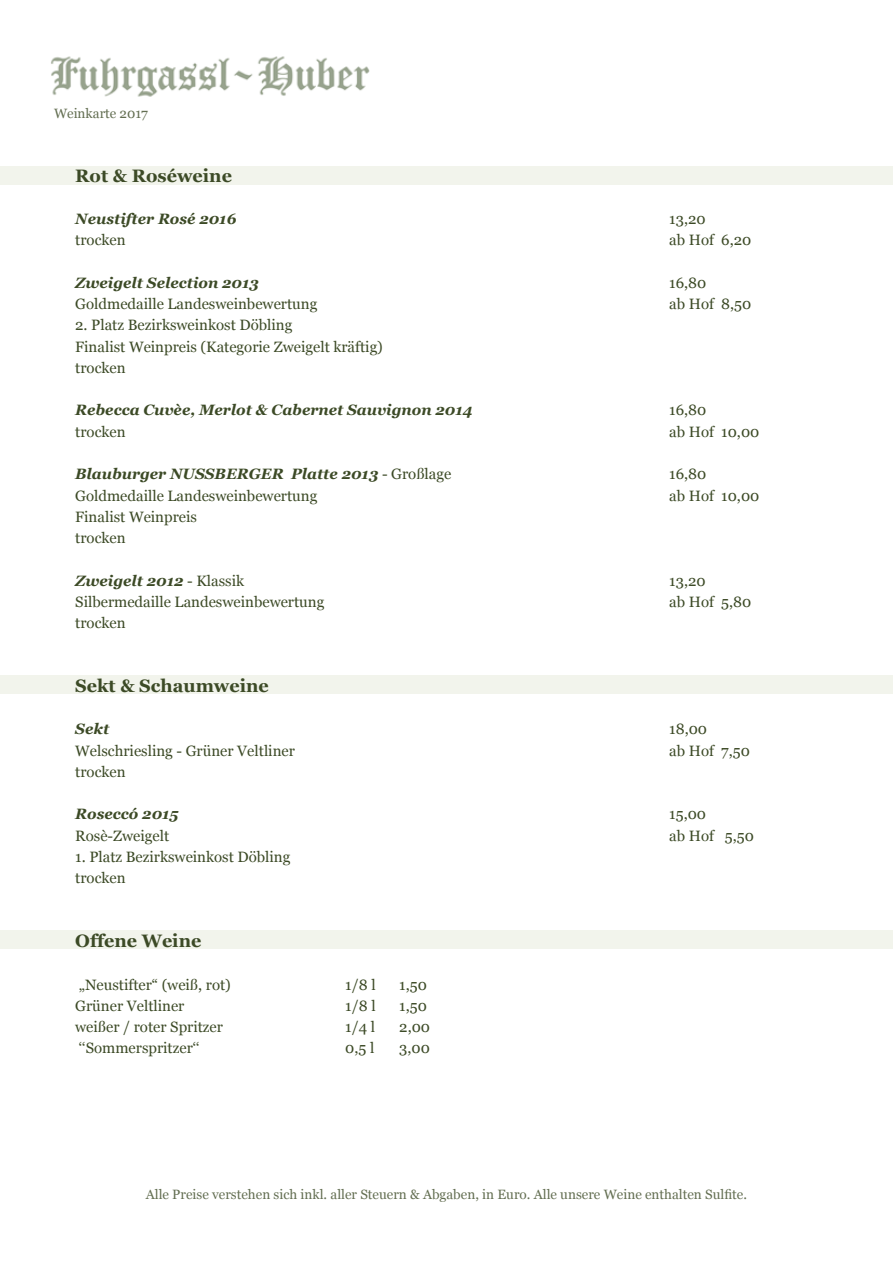
<style>
.page{position:relative;width:893px;height:1263px;background:#fff}
.page>*{position:absolute;margin:0;border:0;box-sizing:border-box;transform-origin:0 0}
.t1{font:700 18px "Georgia";color:#3c4a26}
.t2{font:15px/21.3px "Georgia";color:#3c4a26}
.t3{font:italic 700 15px "Georgia";color:#3c4a26}
.t4{font:13.5px "Georgia";color:#3c4a26}
.s1{font-weight:400;font-style:normal}
</style>
<div class="page">
<img style="left:51px;top:56px;width:319px;height:41px">
<div style="left:0;top:167px;width:893px;height:18px;background:#f2f4ec"></div>
<div style="left:0;top:675px;width:893px;height:18px;background:#f2f4ec"></div>
<div style="left:0;top:930px;width:893px;height:18px;background:#f2f4ec"></div>
<p class="t4" style="left:54px;top:105px;width:96px">Weinkarte 2017</p>
<p class="t1" style="left:75px;top:164px;width:158px">Rot &amp; Roséweine</p>
<p class="t3" style="left:75px;top:209px;width:163px">Neustifter Rosé 2016</p>
<p class="t2" style="left:669px;top:209px;width:38px">13,20</p>
<p class="t2" style="left:75px;top:230px;width:52px">trocken</p>
<p class="t2" style="left:669px;top:230px;width:84px">ab Hof 6,20</p>
<p class="t3" style="left:75px;top:273px;width:185px">Zweigelt Selection 2013</p>
<p class="t2" style="left:669px;top:272px;width:39px">16,80</p>
<p class="t2" style="left:75px;top:294px;width:244px">Goldmedaille Landesweinbewertung</p>
<p class="t2" style="left:669px;top:294px;width:84px">ab Hof 8,50</p>
<p class="t2" style="left:75px;top:315px;width:309px">2. Platz Bezirksweinkost Döbling<br>Finalist Weinpreis (Kategorie Zweigelt kräftig) trocken</p>
<p class="t3" style="left:75px;top:400px;width:399px">Rebecca Cuvèe, Merlot &amp; Cabernet Sauvignon 2014</p>
<p class="t2" style="left:669px;top:400px;width:39px">16,80</p>
<p class="t2" style="left:75px;top:421px;width:52px">trocken</p>
<p class="t2" style="left:669px;top:421px;width:92px">ab Hof 10,00</p>
<p class="t3" style="left:75px;top:464px;width:378px">Blauburger NUSSBERGER Platte 2013 <span class="s1">- Großlage</span></p>
<p class="t2" style="left:669px;top:464px;width:39px">16,80</p>
<p class="t2" style="left:75px;top:485px;width:244px">Goldmedaille Landesweinbewertung</p>
<p class="t2" style="left:669px;top:485px;width:92px">ab Hof 10,00</p>
<p class="t2" style="left:75px;top:506px;width:123px">Finalist Weinpreis trocken</p>
<p class="t3" style="left:75px;top:571px;width:170px">Zweigelt 2012 <span class="s1">- Klassik</span></p>
<p class="t2" style="left:669px;top:570px;width:38px">13,20</p>
<p class="t2" style="left:75px;top:591px;width:251px">Silbermedaille Landesweinbewertung</p>
<p class="t2" style="left:669px;top:591px;width:84px">ab Hof 5,80</p>
<p class="t2" style="left:75px;top:613px;width:52px">trocken</p>
<p class="t1" style="left:75px;top:674px;width:195px">Sekt &amp; Schaumweine</p>
<p class="t3" style="left:75px;top:719px;width:36px">Sekt</p>
<p class="t2" style="left:669px;top:719px;width:39px">18,00</p>
<p class="t2" style="left:75px;top:740px;width:221px">Welschriesling - Grüner Veltliner</p>
<p class="t2" style="left:669px;top:740px;width:82px">ab Hof 7,50</p>
<p class="t2" style="left:75px;top:761px;width:52px">trocken</p>
<p class="t3" style="left:75px;top:804px;width:105px">Roseccó 2015</p>
<p class="t2" style="left:669px;top:804px;width:38px">15,00</p>
<p class="t2" style="left:75px;top:825px;width:96px">Rosè-Zweigelt</p>
<p class="t2" style="left:669px;top:825px;width:86px">ab Hof 5,50</p>
<p class="t2" style="left:75px;top:846px;width:217px">1. Platz Bezirksweinkost Döbling trocken</p>
<p class="t1" style="left:75px;top:929px;width:128px">Offene Weine</p>
<p class="t2" style="left:79px;top:974px;width:154px">„Neustifter“ (weiß, rot)</p>
<p class="t2" style="left:345px;top:974px;width:32px">1/8 l</p>
<p class="t2" style="left:399px;top:974px;width:29px">1,50</p>
<p class="t2" style="left:75px;top:995px;width:111px">Grüner Veltliner</p>
<p class="t2" style="left:345px;top:995px;width:32px">1/8 l</p>
<p class="t2" style="left:399px;top:995px;width:29px">1,50</p>
<p class="t2" style="left:75px;top:1016px;width:149px">weißer / roter Spritzer</p>
<p class="t2" style="left:345px;top:1016px;width:31px">1/4 l</p>
<p class="t2" style="left:399px;top:1016px;width:32px">2,00</p>
<p class="t2" style="left:79px;top:1038px;width:122px">‘‘Sommerspritzer‘‘</p>
<p class="t2" style="left:345px;top:1038px;width:31px">0,5 l</p>
<p class="t2" style="left:399px;top:1038px;width:32px">3,00</p>
<p class="t4" style="left:146px;top:1186px;width:603px">Alle Preise verstehen sich inkl. aller Steuern &amp; Abgaben, in Euro. Alle unsere Weine enthalten Sulfite.</p>
</div>
